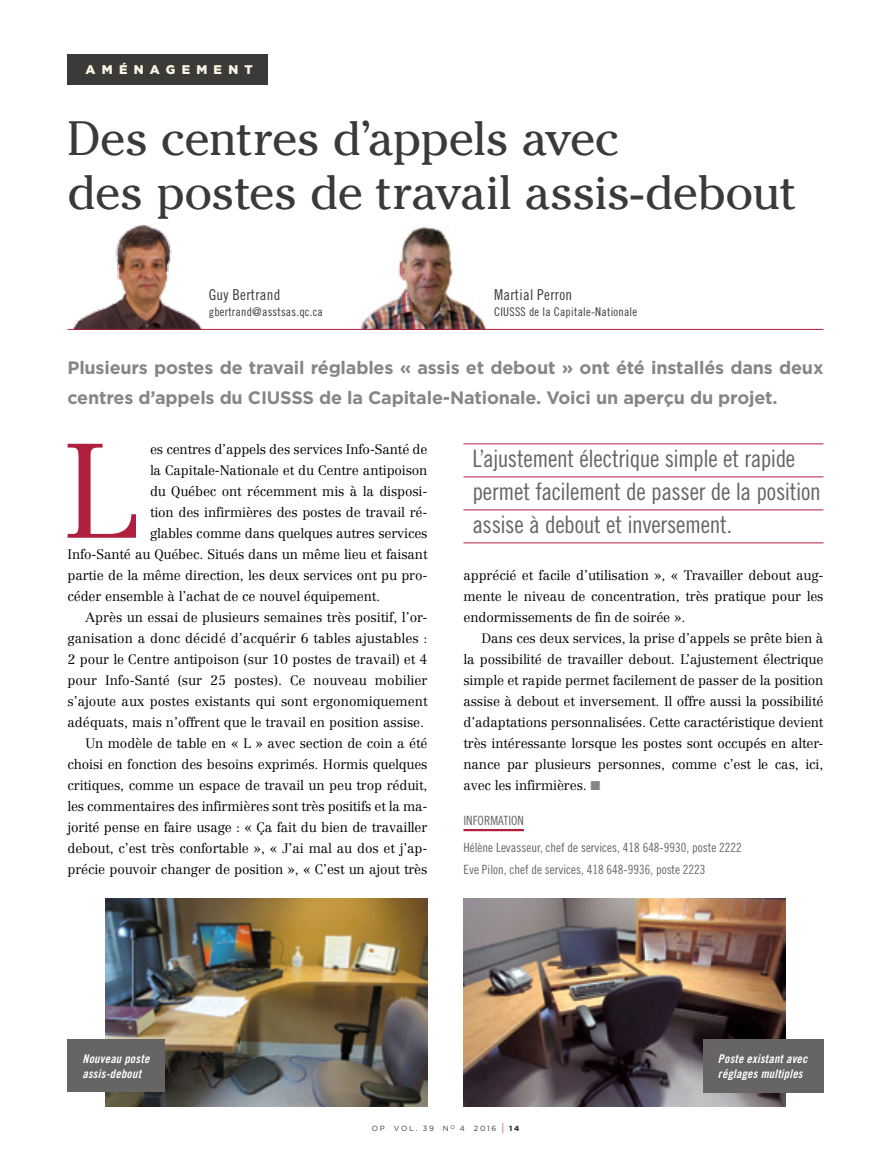
<style>
.page{position:relative;width:891px;height:1161px;background:#fff}
.page>*{position:absolute;margin:0;border:0;box-sizing:border-box;transform-origin:0 0}
.t1{font:300 132px "Centennial";color:#b0203e}
.t2{font:48px/54px "Cheltenham";letter-spacing:-.01em;color:#3b3a39}
.t3{font:24px/33px "Trade Gothic LT Pro Cn 18";letter-spacing:-.015em;color:#666564}
.t4{font:700 18px/30px "Gotham";letter-spacing:-.01em;color:#878585}
.t5{font:15px "Trade Gothic LT Pro Cn 18";letter-spacing:.02em;color:#3b3a39}
.t6{font:300 13.5px/21px "Centennial";letter-spacing:-.01em;color:#000;text-align:justify}
.t7{font:12.75px/27px "Trade Gothic LT Pro Cn 18";color:#666564}
.t8{font:900 12.6px "Gotham";letter-spacing:.5em;color:#fcf6e6}
.t9{font:12px/15px "Trade Gothic LT Pro Bd Cn 20 Obl";letter-spacing:.02em;color:#fff}
.t10{font:12px "Trade Gothic LT Pro Cn 18";letter-spacing:.02em;color:#3b3a39}
.t11{font:7.5px "Gotham";letter-spacing:.225em;color:#3b3a39}
.s1{font-family:"European Pi Three";font-weight:400;font-size:15px;color:#878585}
.s2{font-size:11.25px;color:#b0203e}
.s3{font-weight:900}
</style>
<div class="page">
<hr style="left:464px;top:829px;width:60px;height:2px;background:#b0203e">
<hr style="left:464px;top:444px;width:360px;height:1px;background:#b0203e">
<hr style="left:464px;top:477px;width:360px;height:1px;background:#b0203e">
<hr style="left:464px;top:510px;width:360px;height:1px;background:#b0203e">
<hr style="left:464px;top:543px;width:360px;height:1px;background:#b0203e">
<div style="left:68px;top:54px;width:200px;height:30px;background:#3b3a39"></div>
<img style="left:68px;top:226px;width:145px;height:103px">
<img style="left:357px;top:226px;width:132px;height:103px">
<hr style="left:68px;top:329px;width:756px;height:1px;background:#b0203e">
<img style="left:105px;top:899px;width:322px;height:208px">
<img style="left:464px;top:899px;width:322px;height:208px">
<div style="left:68px;top:1040px;width:97px;height:52px;background:#666564"></div>
<div style="left:703px;top:1040px;width:121px;height:53px;background:#666564"></div>
<p class="t8" style="left:86px;top:60px;width:169px">AMÉNAGEMENT</p>
<h2 class="t2" style="left:68px;top:111px;width:731px">Des centres d’appels avec<br>des postes de travail assis-debout</h2>
<p class="t5" style="left:209px;top:285px;width:73px">Guy Bertrand</p>
<p class="t10" style="left:209px;top:305px;width:116px">gbertrand@asstsas.qc.ca</p>
<p class="t5" style="left:494px;top:285px;width:80px">Martial Perron</p>
<p class="t10" style="left:494px;top:305px;width:145px">CIUSSS de la Capitale-Nationale</p>
<h3 class="t4" style="left:68px;top:353px;width:758px">Plusieurs postes de travail réglables « assis et debout » ont été installés dans deux centres d’appels du CIUSSS de la Capitale-Nationale. Voici un aperçu du projet.</h3>
<p class="t6" style="left:150px;top:438px;width:279px">es centres d’appels des services Info-Santé de</p>
<p class="t6" style="left:150px;top:459px;width:279px">la Capitale-Nationale et du Centre antipoison</p>
<p class="t6" style="left:150px;top:480px;width:279px">du Québec ont récemment mis à la disposi-</p>
<p class="t6" style="left:150px;top:501px;width:279px">tion des infirmières des postes de travail ré-</p>
<p class="t6" style="left:150px;top:522px;width:279px">glables comme dans quelques autres services</p>
<p class="t6" style="left:68px;top:543px;width:362px">Info-Santé au Québec. Situés dans un même lieu et faisant</p>
<p class="t6" style="left:68px;top:564px;width:360px">partie de la même direction, les deux services ont pu pro-</p>
<p class="t6" style="left:68px;top:585px;width:314px">céder ensemble à l’achat de ce nouvel équipement.</p>
<p class="t6" style="left:85px;top:606px;width:342px">Après un essai de plusieurs semaines très positif, l’or-</p>
<p class="t6" style="left:67px;top:627px;width:361px">ganisation a donc décidé d’acquérir 6 tables ajustables :</p>
<p class="t6" style="left:67px;top:648px;width:362px">2 pour le Centre antipoison (sur 10 postes de travail) et 4</p>
<p class="t6" style="left:67px;top:669px;width:361px">pour Info-Santé (sur 25 postes). Ce nouveau mobilier</p>
<p class="t6" style="left:67px;top:690px;width:362px">s’ajoute aux postes existants qui sont ergonomiquement</p>
<p class="t6" style="left:67px;top:711px;width:358px">adéquats, mais n’offrent que le travail en position assise.</p>
<p class="t6" style="left:85px;top:732px;width:343px">Un modèle de table en « L » avec section de coin a été</p>
<p class="t6" style="left:67px;top:753px;width:361px">choisi en fonction des besoins exprimés. Hormis quelques</p>
<p class="t6" style="left:67px;top:774px;width:361px">critiques, comme un espace de travail un peu trop réduit,</p>
<p class="t6" style="left:67px;top:795px;width:362px">les commentaires des infirmières sont très positifs et la ma-</p>
<p class="t6" style="left:67px;top:816px;width:361px">jorité pense en faire usage : « Ça fait du bien de travailler</p>
<p class="t6" style="left:67px;top:837px;width:360px">debout, c’est très confortable », « J’ai mal au dos et j’ap-</p>
<p class="t6" style="left:67px;top:858px;width:361px">précie pouvoir changer de position », « C’est un ajout très</p>
<h1 class="t1" style="left:61px;top:413px;width:80px">L</h1>
<h3 class="t3" style="left:472px;top:442px;width:350px">L’ajustement électrique simple et rapide permet facilement de passer de la position assise à debout et inversement.</h3>
<p class="t6" style="left:464px;top:565px;width:362px">apprécié et facile d’utilisation », « Travailler debout aug&shy;mente le niveau de concentration, très pratique pour les endormissements de fin de soirée ».</p>
<p class="t6" style="left:464px;top:628px;width:362px;text-indent:18px">Dans ces deux services, la prise d’appels se prête bien à la possibilité de travailler debout. L’ajustement électrique simple et rapide permet facilement de passer de la position assise à debout et inversement. Il offre aussi la possibilité d’adaptations personnalisées. Cette caractéristique devient très intéressante lorsque les postes sont occupés en alter&shy;nance par plusieurs personnes, comme c’est le cas, ici, avec les infirmières. <span class="s1">K</span></p>
<p class="t7" style="left:464px;top:807px;width:280px">Information<br>Hélène Levasseur, chef de services, 418 648-9930, poste 2222</p>
<p class="t7" style="left:464px;top:856px;width:244px">Eve Pilon, chef de services, 418 648-9936, poste 2223</p>
<p class="t9" style="left:82px;top:1052px;width:68px">Nouveau poste assis-debout</p>
<p class="t9" style="left:718px;top:1052px;width:91px">Poste existant avec réglages multiples</p>
<p class="t11" style="left:372px;top:1124px;width:149px">OP VOL. 39 N<sup>O</sup> 4 2016 <span class="s2">|</span> <span class="s3">14</span></p>
</div>
